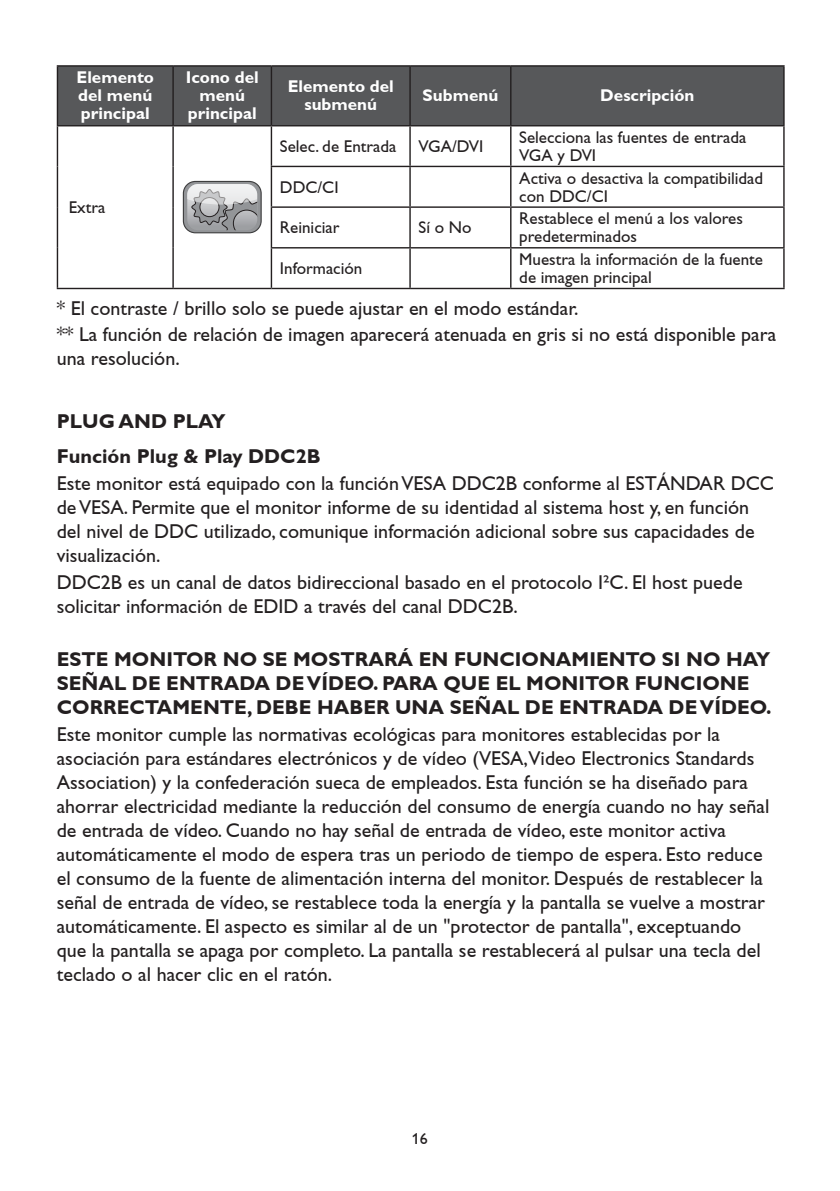
<style>
.page{position:relative;width:840px;height:1191px;background:#fff}
.page>*{position:absolute;margin:0;border:0;box-sizing:border-box;transform-origin:0 0}
.t1{font:20px/24px "Gill Alt One";color:#231f20}
.heading_2{font:700 20px/24px "Gill Alt One";color:#231f20}
.table_body{font:17px/18px "Gill Alt One";color:#231f20}
.table_header{font:700 17px/18px "Gill Alt One";color:#fff;text-align:center}
.left_column{font:17px "Gill Alt One";color:#231f20}
.t2{font:16px "Gill Alt One";color:#231f20}
</style>
<div class="page">
<div style="left:58px;top:67px;width:724px;height:58px;background:#57585a"></div>
<hr style="left:57px;top:65px;width:116px;height:2px;background:#231f20">
<hr style="left:57px;top:67px;width:1px;height:58px;background:#231f20">
<hr style="left:173px;top:65px;width:98px;height:2px;background:#231f20">
<hr style="left:172px;top:67px;width:2px;height:58px;background:#231f20">
<hr style="left:271px;top:65px;width:139px;height:2px;background:#231f20">
<hr style="left:270px;top:67px;width:2px;height:58px;background:#231f20">
<hr style="left:410px;top:65px;width:100px;height:2px;background:#231f20">
<hr style="left:409px;top:67px;width:1px;height:58px;background:#231f20">
<hr style="left:510px;top:65px;width:274px;height:2px;background:#231f20">
<hr style="left:510px;top:67px;width:1px;height:58px;background:#231f20">
<hr style="left:782px;top:67px;width:2px;height:58px;background:#231f20">
<hr style="left:57px;top:125px;width:116px;height:1px;background:#231f20">
<hr style="left:57px;top:126px;width:1px;height:40px;background:#231f20">
<hr style="left:173px;top:125px;width:98px;height:1px;background:#231f20">
<hr style="left:172px;top:126px;width:2px;height:40px;background:#231f20">
<hr style="left:271px;top:125px;width:139px;height:1px;background:#231f20">
<hr style="left:270px;top:126px;width:2px;height:40px;background:#231f20">
<hr style="left:410px;top:125px;width:100px;height:1px;background:#231f20">
<hr style="left:409px;top:126px;width:1px;height:40px;background:#231f20">
<hr style="left:510px;top:125px;width:274px;height:1px;background:#231f20">
<hr style="left:510px;top:126px;width:1px;height:40px;background:#231f20">
<hr style="left:782px;top:126px;width:2px;height:40px;background:#231f20">
<hr style="left:57px;top:166px;width:1px;height:41px;background:#231f20">
<hr style="left:172px;top:166px;width:2px;height:41px;background:#231f20">
<hr style="left:270px;top:166px;width:140px;height:1px;background:#231f20">
<hr style="left:270px;top:167px;width:2px;height:39px;background:#231f20">
<hr style="left:410px;top:166px;width:100px;height:1px;background:#231f20">
<hr style="left:409px;top:167px;width:1px;height:39px;background:#231f20">
<hr style="left:510px;top:166px;width:274px;height:1px;background:#231f20">
<hr style="left:510px;top:167px;width:1px;height:39px;background:#231f20">
<hr style="left:782px;top:167px;width:2px;height:39px;background:#231f20">
<hr style="left:57px;top:207px;width:1px;height:41px;background:#231f20">
<hr style="left:172px;top:207px;width:2px;height:41px;background:#231f20">
<hr style="left:270px;top:206px;width:140px;height:2px;background:#231f20">
<hr style="left:270px;top:208px;width:2px;height:39px;background:#231f20">
<hr style="left:410px;top:206px;width:100px;height:2px;background:#231f20">
<hr style="left:409px;top:208px;width:1px;height:39px;background:#231f20">
<hr style="left:510px;top:206px;width:274px;height:2px;background:#231f20">
<hr style="left:510px;top:208px;width:1px;height:39px;background:#231f20">
<hr style="left:782px;top:208px;width:2px;height:39px;background:#231f20">
<hr style="left:57px;top:248px;width:1px;height:40px;background:#231f20">
<hr style="left:172px;top:248px;width:2px;height:40px;background:#231f20">
<hr style="left:270px;top:247px;width:140px;height:1px;background:#231f20">
<hr style="left:270px;top:248px;width:2px;height:40px;background:#231f20">
<hr style="left:410px;top:247px;width:100px;height:1px;background:#231f20">
<hr style="left:409px;top:248px;width:1px;height:40px;background:#231f20">
<hr style="left:510px;top:247px;width:274px;height:1px;background:#231f20">
<hr style="left:510px;top:248px;width:1px;height:40px;background:#231f20">
<hr style="left:782px;top:248px;width:2px;height:40px;background:#231f20">
<hr style="left:57px;top:288px;width:116px;height:1px;background:#231f20">
<hr style="left:173px;top:288px;width:98px;height:1px;background:#231f20">
<hr style="left:271px;top:288px;width:139px;height:1px;background:#231f20">
<hr style="left:410px;top:288px;width:100px;height:1px;background:#231f20">
<hr style="left:510px;top:288px;width:274px;height:1px;background:#231f20">
<div style="left:183px;top:181px;width:78px;height:52px;background:#939598;border-radius:12px"></div>
<div style="left:183px;top:181px;width:78px;height:52px;border:1px solid #3e3e3f;border-radius:12px"></div>
<svg style="left:187px;top:184px;width:70px;height:46px"></svg>
<p class="table_header" style="left:76px;top:68px;width:79px;text-align:justify">Elemento del menú principal</p>
<p class="table_header" style="left:186px;top:68px;width:74px">Icono del menú principal</p>
<p class="table_header" style="left:287px;top:77px;width:107px">Elemento del submenú</p>
<p class="table_header" style="left:422px;top:86px;width:77px">Submenú</p>
<p class="table_header" style="left:600px;top:86px;width:96px">Descripción</p>
<p class="table_body" style="left:280px;top:137px;width:118px">Selec. de Entrada</p>
<p class="table_body" style="left:418px;top:137px;width:66px">VGA/DVI</p>
<p class="table_body" style="left:519px;top:128px;width:228px">Selecciona las fuentes de entrada<br>VGA y DVI</p>
<p class="table_body" style="left:280px;top:178px;width:60px">DDC/CI</p>
<p class="table_body" style="left:519px;top:169px;width:245px">Activa o desactiva la compatibilidad con DDC/CI</p>
<p class="table_body" style="left:280px;top:218px;width:61px">Reiniciar</p>
<p class="table_body" style="left:418px;top:218px;width:55px">Sí o No</p>
<p class="table_body" style="left:519px;top:209px;width:225px">Restablece el menú a los valores predeterminados</p>
<p class="table_body" style="left:280px;top:259px;width:84px">Información</p>
<p class="table_body" style="left:519px;top:250px;width:245px">Muestra la información de la fuente de imagen principal</p>
<p class="t1" style="left:57px;top:296px;width:521px">* El contraste / brillo solo se puede ajustar en el modo estándar.</p>
<p class="t1" style="left:57px;top:322px;width:720px">** La función de relación de imagen aparecerá atenuada en gris si no está disponible para una resolución.</p>
<p class="left_column" style="left:69px;top:197px;width:38px">Extra</p>
<p class="heading_2" style="left:57px;top:408px;width:170px">PLUG AND PLAY</p>
<p class="heading_2" style="left:57px;top:444px;width:265px">Función Plug &amp; Play DDC2B</p>
<p class="t1" style="left:57px;top:471px;width:718px">Este monitor está equipado con la función VESA DDC2B conforme al ESTÁNDAR DCC de VESA. Permite que el monitor informe de su identidad al sistema host y, en función del nivel de DDC utilizado, comunique información adicional sobre sus capacidades de visualización.</p>
<p class="t1" style="left:57px;top:570px;width:687px">DDC2B es un canal de datos bidireccional basado en el protocolo I²C. El host puede solicitar información de EDID a través del canal DDC2B.</p>
<p class="heading_2" style="left:57px;top:647px;width:715px">ESTE MONITOR NO SE MOSTRARÁ EN FUNCIONAMIENTO SI NO HAY<br>SEÑAL DE ENTRADA DE VÍDEO. PARA QUE EL MONITOR FUNCIONE<br>CORRECTAMENTE, DEBE HABER UNA SEÑAL DE ENTRADA DE VÍDEO.</p>
<p class="t1" style="left:57px;top:722px;width:713px">Este monitor cumple las normativas ecológicas para monitores establecidas por la asociación para estándares electrónicos y de vídeo (VESA,Video Electronics Standards Association) y la confederación sueca de empleados. Esta función se ha diseñado para ahorrar electricidad mediante la reducción del consumo de energía cuando no hay señal de entrada de vídeo. Cuando no hay señal de entrada de vídeo, este monitor activa automáticamente el modo de espera tras un periodo de tiempo de espera. Esto reduce el consumo de la fuente de alimentación interna del monitor. Después de restablecer la señal de entrada de vídeo, se restablece toda la energía y la pantalla se vuelve a mostrar automáticamente. El aspecto es similar al de un "protector de pantalla", exceptuando que la pantalla se apaga por completo. La pantalla se restablecerá al pulsar una tecla del teclado o al hacer clic en el ratón.</p>
<p class="t2" style="left:412px;top:1129px;width:17px">16</p>
</div>
